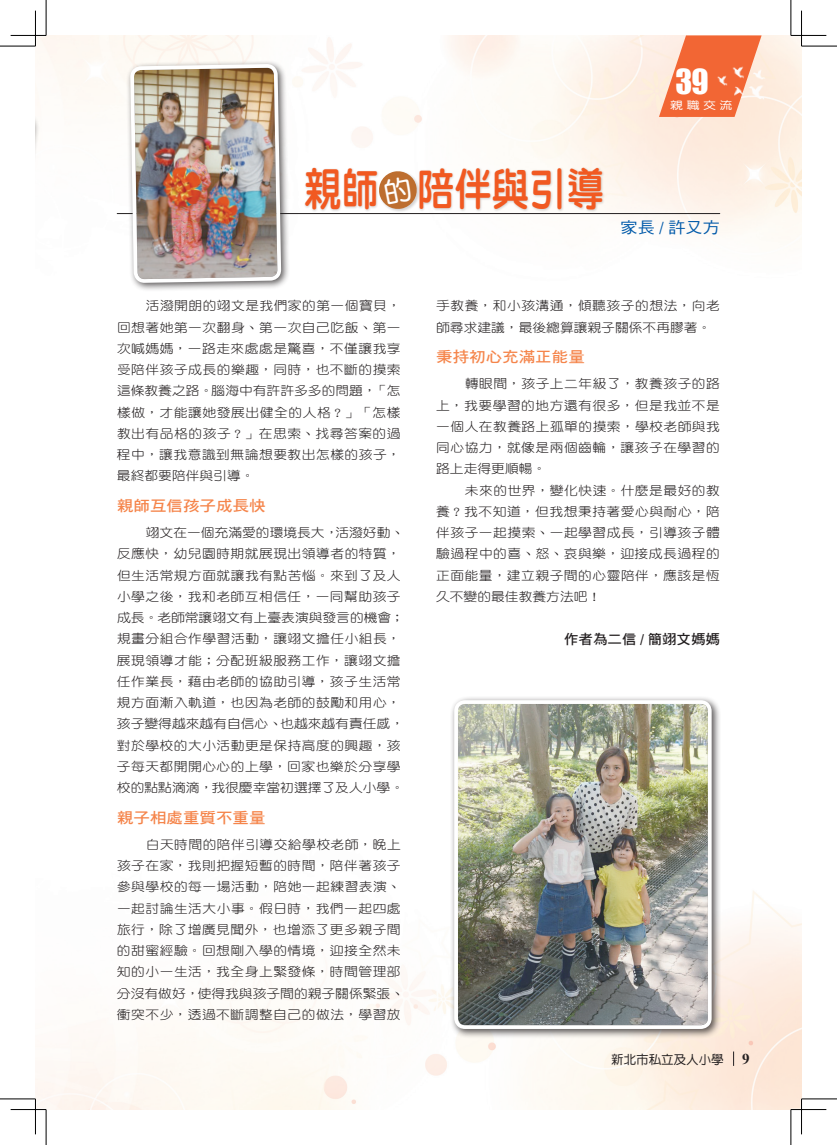
<style>
.page{position:relative;width:837px;height:1145px;background:#fff}
.page>*{position:absolute;margin:0;border:0;box-sizing:border-box;transform-origin:0 0}
.t1{font:45px "DF Yuan Std W8";color:#f15921;scale:.83 1}
.t2{font:31.75px "Impact";color:#fff}
.t3{font:15.62px "DF Hei Std W5";color:#015aaa;scale:1.1 1}
.t4{font:15px "DF Hei Std W7";color:#f5854b;scale:1.1 1}
.t5{font:13.75px "DF Hei Std W7";color:#231f20;scale:1.05 1}
.t6{font:12.5px/21.2px "DF Yuan Std W3";letter-spacing:.035em;color:#231f20;text-align:justify;scale:1.1 1}
.t7{font:12.5px/21.2px "DF Yuan Std W3";color:#231f20;scale:1.1 1}
.t8{font:12.5px "DF Yuan Std W5";color:#231f20}
.t9{font:10.62px "DF Yuan Std W5";color:#fff;scale:1.22 1}
.s1{font-family:"DF Biao Kai Shu Std W5"}
.s2{font-family:"Times New Roman";font-weight:700;font-size:15px}
</style>
<div class="page">
<img style="left:35px;top:35px;width:766px;height:1074px">
<div style="left:304px;top:167px;width:302px;height:46px;background:#231f20;opacity:.2"></div>
<hr style="left:117px;top:213px;width:602px;height:1px;background:#231f20">
<div style="left:378px;top:170px;width:42px;height:43px;background:#231f20;opacity:.2"></div>
<div style="left:35px;top:80px;width:5px;height:246px;background:#fefdfd"></div>
<div style="left:126px;top:60px;width:164px;height:232px;background:#231f20;opacity:.75"></div>
<img style="left:132px;top:35px;width:147px;height:670px">
<div style="left:449px;top:696px;width:272px;height:342px;background:#231f20;opacity:.75"></div>
<img style="left:459px;top:705px;width:247px;height:319px">
<div style="left:454px;top:700px;width:257px;height:329px;border:4px solid #fff;border-radius:9px"></div>
<svg style="left:658px;top:35px;width:103px;height:82px;background:#f4865d"></svg>
<svg style="left:733px;top:1051px;width:1px;height:14px"></svg>
<img style="left:715px;top:74px;width:15px;height:14px">
<img style="left:730px;top:61px;width:17px;height:19px">
<img style="left:750px;top:67px;width:17px;height:15px">
<img style="left:745px;top:82px;width:23px;height:20px">
<img style="left:732px;top:85px;width:14px;height:13px">
<hr style="left:11px;top:1108px;width:35px;height:2px;background:#fff">
<hr style="left:790px;top:1108px;width:36px;height:2px;background:#fff">
<hr style="left:800px;top:11px;width:2px;height:35px;background:#fff">
<hr style="left:800px;top:1098px;width:2px;height:36px;background:#fff">
<hr style="left:0;top:46px;width:35px;height:1px;background:#000">
<hr style="left:801px;top:46px;width:35px;height:1px;background:#000">
<hr style="left:0;top:1098px;width:35px;height:1px;background:#000">
<hr style="left:801px;top:1098px;width:35px;height:1px;background:#000">
<hr style="left:46px;top:0;width:1px;height:35px;background:#000">
<hr style="left:46px;top:1109px;width:1px;height:35px;background:#000">
<hr style="left:790px;top:0;width:1px;height:35px;background:#000">
<hr style="left:790px;top:1109px;width:1px;height:35px;background:#000">
<hr style="left:11px;top:35px;width:35px;height:1px;background:#000">
<hr style="left:790px;top:35px;width:36px;height:1px;background:#000">
<hr style="left:11px;top:1109px;width:35px;height:1px;background:#000">
<hr style="left:790px;top:1109px;width:36px;height:1px;background:#000">
<hr style="left:35px;top:11px;width:1px;height:35px;background:#000">
<hr style="left:35px;top:1098px;width:1px;height:36px;background:#000">
<hr style="left:801px;top:11px;width:1px;height:35px;background:#000">
<hr style="left:801px;top:1098px;width:1px;height:36px;background:#000">
<svg style="left:377px;top:170px;width:41px;height:40px"></svg>
<h2 class="t2" style="left:675px;top:57px;width:35px">39</h2>
<p class="t9" style="left:670px;top:99px;width:52px">親職交流</p>
<h1 class="t1" style="left:304px;top:164px;width:363px">親師 陪伴與引導</h1>
<p class="t3" style="left:620px;top:219px;width:92px">家長 / 許又方</p>
<p class="t6" style="left:117px;top:295px;width:259px;text-indent:29px">活潑開朗的翊文是我們家的第一個寶貝<span class="s1">，</span>回想著她第一次翻身<span class="s1">、</span>第一次自己吃飯<span class="s1">、</span>第一次喊媽媽<span class="s1">，</span>一路走來處處是驚喜<span class="s1">，</span>不僅讓我享受陪伴孩子成長的樂趣<span class="s1">，</span>同時<span class="s1">，</span>也不斷的摸索這條教養之路<span class="s1">。</span>腦海中有許許多多的問題<span class="s1">，「</span>怎樣做<span class="s1">，</span>才能讓她發展出健全的人格<span class="s1">？」「</span>怎樣教出有品格的孩子<span class="s1">？」</span>在思索<span class="s1">、</span>找尋答案的過程中<span class="s1">，</span>讓我意識到無論想要教出怎樣的孩子<span class="s1">，</span>最終都要陪伴與引導<span class="s1">。</span></p>
<p class="t4" style="left:117px;top:497px;width:136px">親師互信孩子成長快</p>
<p class="t6" style="left:117px;top:522px;width:262px;text-align:left;text-indent:29px">翊文在一個充滿愛的環境長大<span class="s1">，</span>活潑好動<span class="s1">、</span>反應快<span class="s1">，</span>幼兒園時期就展現出領導者的特質<span class="s1">，</span>但生活常規方面就讓我有點苦惱<span class="s1">。</span>來到了及人小學之後<span class="s1">，</span>我和老師互相信任<span class="s1">，</span>一同幫助孩子成長<span class="s1">。</span>老師常讓翊文有上臺表演與發言的機會<span class="s1">；</span>規畫分組合作學習活動<span class="s1">，</span>讓翊文擔任小組長<span class="s1">，</span>展現領導才能<span class="s1">；</span>分配班級服務工作<span class="s1">，</span>讓翊文擔任作業長<span class="s1">，</span>藉由老師的協助引導<span class="s1">，</span>孩子生活常規方面漸入軌道<span class="s1">，</span>也因為老師的鼓勵和用心<span class="s1">，</span>孩子變得越來越有自信心<span class="s1">、</span>也越來越有責任感<span class="s1">，</span>對於學校的大小活動更是保持高度的興趣<span class="s1">，</span>孩子每天都開開心心的上學<span class="s1">，</span>回家也樂於分享學校的點點滴滴<span class="s1">，</span>我很慶幸當初選擇了及人小學<span class="s1">。</span></p>
<p class="t4" style="left:117px;top:809px;width:136px">親子相處重質不重量</p>
<p class="t6" style="left:117px;top:833px;width:262px;text-align:left;text-indent:29px">白天時間的陪伴引導交給學校老師<span class="s1">，</span>晚上孩子在家<span class="s1">，</span>我則把握短暫的時間<span class="s1">，</span>陪伴著孩子參與學校的每一場活動<span class="s1">，</span>陪她一起練習表演<span class="s1">、</span>一起討論生活大小事<span class="s1">。</span>假日時<span class="s1">，</span>我們一起四處旅行<span class="s1">，</span>除了增廣見聞外<span class="s1">，</span>也增添了更多親子間的甜蜜經驗<span class="s1">。</span>回想剛入學的情境<span class="s1">，</span>迎接全然未知的小一生活<span class="s1">，</span>我全身上緊發條<span class="s1">，</span>時間管理部分沒有做好<span class="s1">，</span>使得我與孩子間的親子關係緊張<span class="s1">、</span>衝突不少<span class="s1">，</span>透過不斷調整自己的做法<span class="s1">，</span>學習放</p>
<p class="t7" style="left:436px;top:295px;width:259px">手教養<span class="s1">，</span>和小孩溝通<span class="s1">，</span>傾聽孩子的想法<span class="s1">，</span>向老師尋求建議<span class="s1">，</span>最後總算讓親子關係不再膠著<span class="s1">。</span></p>
<p class="t4" style="left:436px;top:348px;width:136px">秉持初心充滿正能量</p>
<p class="t6" style="left:436px;top:373px;width:259px;text-indent:29px">轉眼間<span class="s1">，</span>孩子上二年級了<span class="s1">，</span>教養孩子的路上<span class="s1">，</span>我要學習的地方還有很多<span class="s1">，</span>但是我並不是一個人在教養路上孤單的摸索<span class="s1">，</span>學校老師與我同心協力<span class="s1">，</span>就像是兩個齒輪<span class="s1">，</span>讓孩子在學習的路上走得更順暢<span class="s1">。</span></p>
<p class="t6" style="left:436px;top:479px;width:259px;text-indent:29px">未來的世界<span class="s1">，</span>變化快速<span class="s1">。</span>什麼是最好的教養<span class="s1">？</span>我不知道<span class="s1">，</span>但我想秉持著愛心與耐心<span class="s1">，</span>陪伴孩子一起摸索<span class="s1">、</span>一起學習成長<span class="s1">，</span>引導孩子體驗過程中的喜<span class="s1">、</span>怒<span class="s1">、</span>哀與樂<span class="s1">，</span>迎接成長過程的正面能量<span class="s1">，</span>建立親子間的心靈陪伴<span class="s1">，</span>應該是恆久不變的最佳教養方法吧<span class="s1">！</span></p>
<p class="t5" style="left:564px;top:632px;width:150px">作者為二信 / 簡翊文媽媽</p>
<p class="t8" style="left:611px;top:1052px;width:140px">新北市私立及人小學 <span class="s2">9</span></p>
</div>
